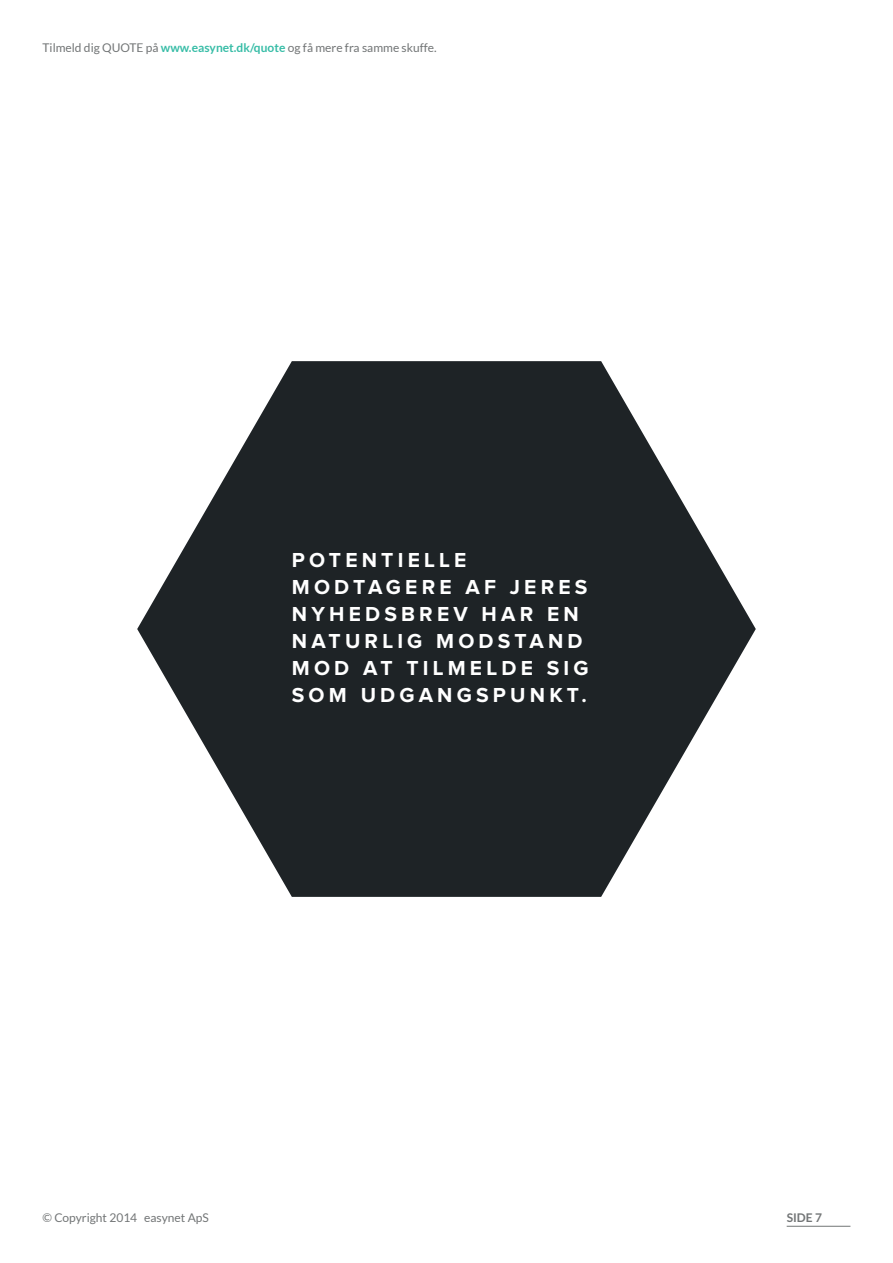
<style>
.page{position:relative;width:893px;height:1263px;background:#fff}
.page>*{position:absolute;margin:0;border:0;box-sizing:border-box;transform-origin:0 0}
.t1{font:700 21px/27px "Proxima Nova";letter-spacing:.2em;color:#fff}
.t2{font:12px "Lato";color:#727576}
.t3{font:700 12px "Lato";color:#727576}
.s1{font-weight:700;color:#38bda7}
</style>
<div class="page">
<hr style="left:787px;top:1226px;width:63px;height:1px;background:#727576">
<svg style="left:137px;top:361px;width:619px;height:536px;fill:#1e2326"></svg>
<p class="t2" style="left:43px;top:41px;width:396px">Tilmeld dig QUOTE på <span class="s1">www.easynet.dk/quote</span> og få mere fra samme skuffe.</p>
<p class="t1" style="left:292px;top:548px;width:298px">POTENTIELLE<br>MODTAGERE AF JERES<br>NYHEDSBREV HAR EN<br>NATURLIG MODSTAND<br>MOD AT TILMELDE SIG<br>SOM UDGANGSPUNKT.</p>
<p class="t2" style="left:43px;top:1210px;width:168px">© Copyright 2014 easynet ApS</p>
<p class="t3" style="left:787px;top:1210px;width:37px">side 7</p>
</div>
